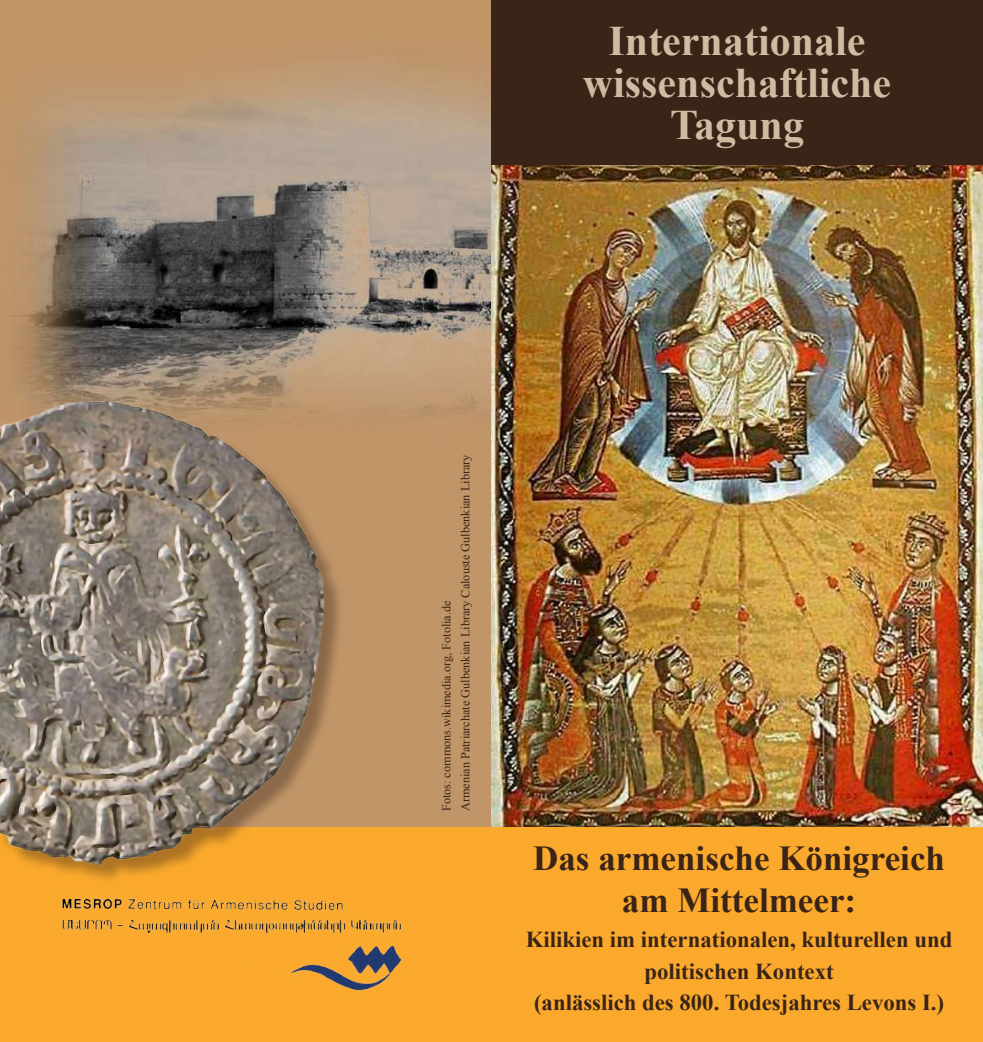
<style>
.page{position:relative;width:983px;height:1042px;background:#fff}
.page>*{position:absolute;margin:0;border:0;box-sizing:border-box;transform-origin:0 0}
.t1{font:700 42px/42px "Times New Roman";color:#cfbba2;text-align:center}
.t2{font:700 35px/42px "Times New Roman";color:#392417;text-align:center}
.t3{font:700 22.75px/31.5px "Times New Roman";color:#392417;text-align:center}
.t4{font:12.25px/19.2px "Times New Roman";color:#392417}
</style>
<div class="page">
<img style="left:0;top:0;width:491px;height:827px">
<img style="left:491px;top:165px;width:491px;height:662px">
<div style="left:0;top:827px;width:982px;height:215px;background:#faa92c"></div>
<div style="left:491px;top:0;width:491px;height:165px;background:#392417"></div>
<img style="left:0;top:402px;width:342px;height:477px">
<img style="left:61px;top:895px;width:341px;height:96px">
<h1 class="t1" style="left:582px;top:19px;width:309px">Internationale wissenschaftliche<br>Tagung</h1>
<p class="t4" style="left:436px;top:811px;width:358px;rotate:-90deg">Fotos: commons.wikimedia.org, Fotolia.de<br>Armenian Patriarchate Gulbenkian Library Calouste Gulbenkian Library</p>
<h2 class="t2" style="left:533px;top:837px;width:413px">Das armenische Königreich am Mittelmeer:</h2>
<h3 class="t3" style="left:525px;top:923px;width:428px">Kilikien im internationalen, kulturellen und politischen Kontext<br>(anlässlich des 800. Todesjahres Levons I.)</h3>
</div>
